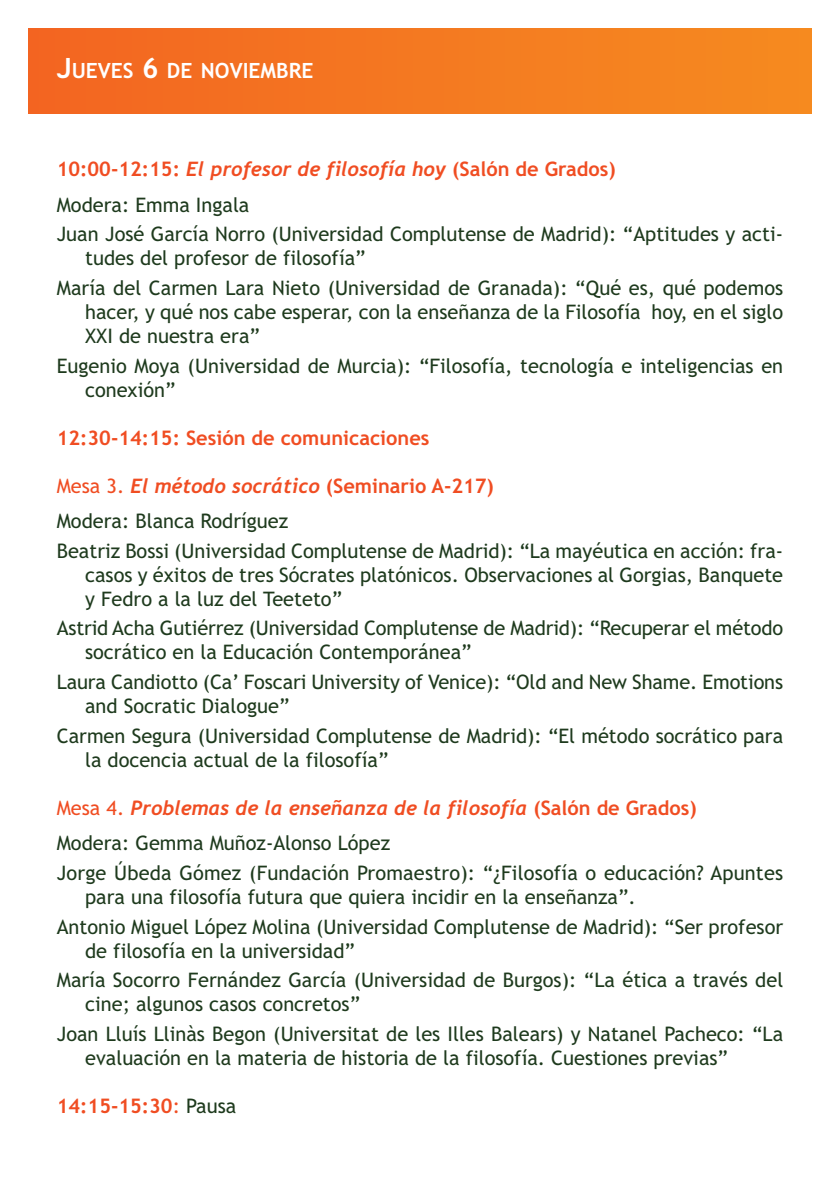
<style>
.page{position:relative;width:840px;height:1191px;background:#fff}
.page>*{position:absolute;margin:0;border:0;box-sizing:border-box;transform-origin:0 0}
.t1{font:700 21px "Trebuchet MS";color:#fff}
.t2{font:20px/24px "Trebuchet MS";color:#1e3a1d}
.t3{font:700 20px/35.4px "Trebuchet MS";color:#f04d22}
.t4{font:italic 700 20px "Trebuchet";color:#f04d22}
.s1{font-size:28px}
.s2{font-family:"Trebuchet";font-style:italic}
.s3{font-weight:400;color:#1e3a1d}
.s4{font-family:"Trebuchet MS";font-weight:400;font-style:normal}
.s5{font-family:"Trebuchet MS";font-style:normal}
.s6{font-weight:400}
</style>
<div class="page">
<div style="left:28px;top:28px;width:783px;height:85px;background:linear-gradient(to right,#f36522,#f68b20)"></div>
<p class="t1" style="left:57px;top:59px;width:258px"><span class="s1">J</span>UEVES <span class="s1">6</span> DE NOVIEMBRE</p>
<p class="t3" style="left:57px;top:152px;width:560px">10:00-12:15: <span class="s2">El profesor de filosofía hoy</span> (Salón de Grados)<br><span class="s3">Modera: Emma Ingala</span></p>
<p class="t2" style="left:85px;top:222px;width:699px;text-indent:-28px">Juan José García Norro (Universidad Complutense de Madrid): “Aptitudes y acti&shy;tudes del profesor de filosofía”</p>
<p class="t2" style="left:85px;top:276px;width:699px;text-align:justify;text-indent:-28px">María del Carmen Lara Nieto (Universidad de Granada): “Qué es, qué podemos hacer, y qué nos cabe esperar, con la enseñanza de la Filosofía hoy, en el siglo XXI de nuestra era”</p>
<p class="t2" style="left:85px;top:354px;width:699px;text-indent:-28px">Eugenio Moya (Universidad de Murcia): “Filosofía, tecnología e inteligencias en conexión”</p>
<p class="t3" style="left:57px;top:420px;width:374px">12:30-14:15: Sesión de comunicaciones</p>
<p class="t4" style="left:57px;top:474px;width:438px"><span class="s4">Mesa 3.</span> El método socrático <span class="s5">(Seminario A-217)</span></p>
<p class="t2" style="left:57px;top:506px;width:727px;line-height:29.6px">Modera: Blanca Rodríguez<br>Beatriz Bossi (Universidad Complutense de Madrid): “La mayéutica en acción: fra-</p>
<p class="t2" style="left:85px;top:563px;width:699px">casos y éxitos de tres Sócrates platónicos. Observaciones al Gorgias, Banquete y Fedro a la luz del Teeteto”</p>
<p class="t2" style="left:85px;top:616px;width:699px;text-indent:-28px">Astrid Acha Gutiérrez (Universidad Complutense de Madrid): “Recuperar el método socrático en la Educación Contemporánea”</p>
<p class="t2" style="left:85px;top:670px;width:699px;text-indent:-28px">Laura Candiotto (Ca’ Foscari University of Venice): “Old and New Shame. Emotions and Socratic Dialogue”</p>
<p class="t2" style="left:85px;top:724px;width:699px;text-indent:-28px">Carmen Segura (Universidad Complutense de Madrid): “El método socrático para la docencia actual de la filosofía”</p>
<p class="t4" style="left:57px;top:796px;width:641px"><span class="s4">Mesa 4.</span> Problemas de la enseñanza de la filosofía <span class="s5">(Salón de Grados)</span></p>
<p class="t2" style="left:57px;top:828px;width:727px;line-height:29.6px">Modera: Gemma Muñoz-Alonso López<br>Jorge Úbeda Gómez (Fundación Promaestro): “¿Filosofía o educación? Apuntes</p>
<p class="t2" style="left:57px;top:882px;width:727px;line-height:29.6px;text-indent:28px">para una filosofía futura que quiera incidir en la enseñanza”.<br>Antonio Miguel López Molina (Universidad Complutense de Madrid): “Ser profesor</p>
<p class="t2" style="left:57px;top:935px;width:727px;line-height:29.6px;text-indent:28px">de filosofía en la universidad”<br>María Socorro Fernández García (Universidad de Burgos): “La ética a través del</p>
<p class="t2" style="left:57px;top:989px;width:727px;line-height:29.6px;text-indent:28px">cine; algunos casos concretos”<br>Joan Lluís Llinàs Begon (Universitat de les Illes Balears) y Natanel Pacheco: “La</p>
<p class="t2" style="left:85px;top:1046px;width:644px">evaluación en la materia de historia de la filosofía. Cuestiones previas”</p>
<p class="t3" style="left:57px;top:1088px;width:181px">14:15-15:30<span class="s6">:</span> <span class="s3">Pausa</span></p>
</div>
